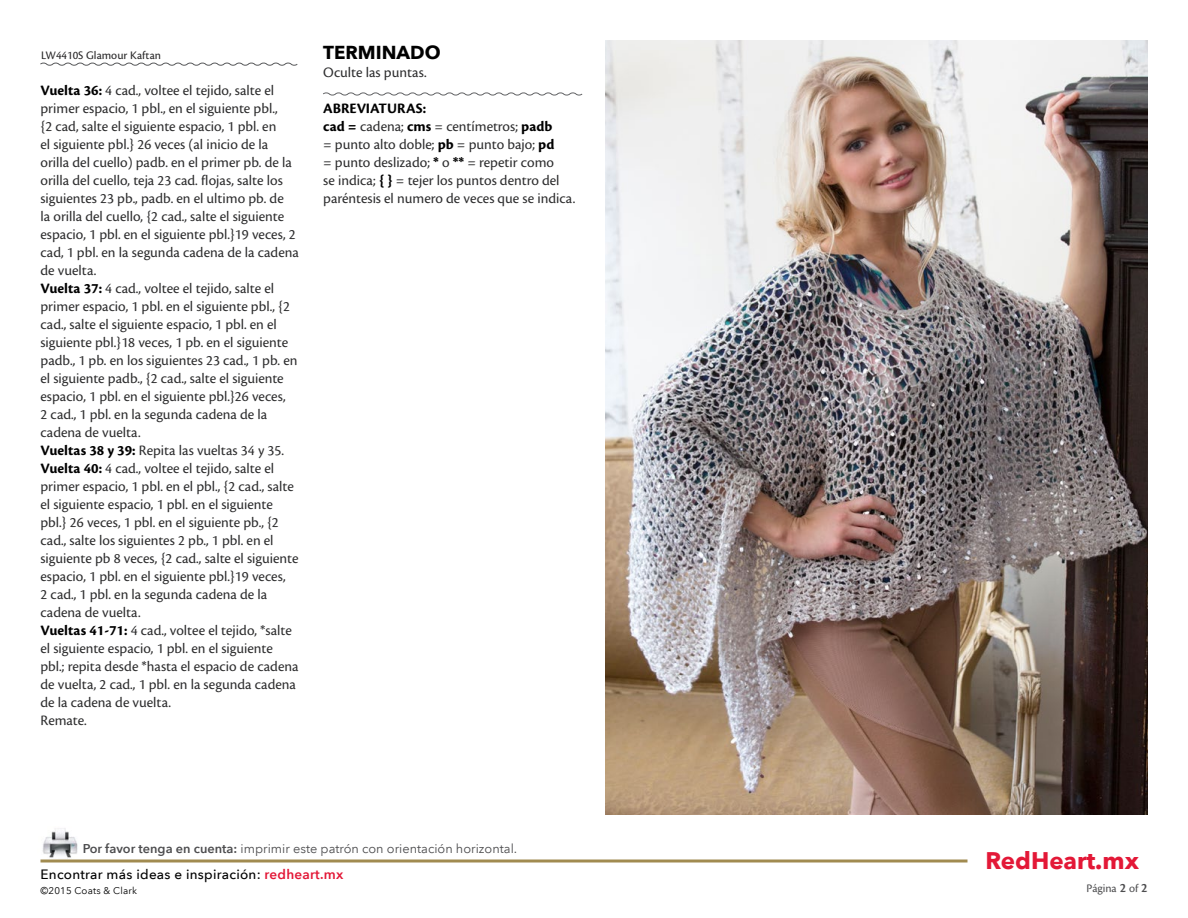
<style>
.page{position:relative;width:1188px;height:918px;background:#fff}
.page>*{position:absolute;margin:0;border:0;box-sizing:border-box;transform-origin:0 0}
.t1{font:700 24px "Avenir Next LT Pro";color:#e31837}
.t2{font:700 18.75px "Avenir Next LT Pro";color:#000}
.t3{font:15px/18px "Cronos Pro";color:#2e2e2f}
.t4{font:500 13.5px "Avenir Next LT Pro";letter-spacing:.02em;color:#000}
.t5{font:12.75px "Avenir Next LT Pro";color:#4d4d4f}
.t6{font:12px "Cronos Pro Capt";color:#292829}
.t7{font:12px "Cronos Pro";color:#4d4d4f}
.t8{font:9.75px "Avenir Next LT Pro";letter-spacing:.02em;color:#000}
.s1{font-weight:700;color:#000}
.s2{font-weight:600}
.s3{font-weight:600;color:#e31837}
.s4{font-family:"Cronos Pro Semibold Subh";font-size:13.5px}
</style>
<div class="page">
<hr style="left:40px;top:860px;width:928px;height:2px;background:#a18b50">
<img style="left:42px;top:828px;width:36px;height:30px">
<svg style="left:40px;top:62px;width:258px;height:4px"></svg>
<svg style="left:323px;top:92px;width:260px;height:4px"></svg>
<img style="left:606px;top:40px;width:542px;height:774px">
<p class="t6" style="left:41px;top:48px;width:122px">LW4410S Glamour Kaftan</p>
<p class="t3" style="left:40px;top:81px;width:260px"><span class="s1">Vuelta 36:</span> 4 cad., voltee el tejido, salte el primer espacio, 1 pbl., en el siguiente pbl.,<br>{2 cad, salte el siguiente espacio, 1 pbl. en<br>el siguiente pbl.} 26 veces (al inicio de la orilla del cuello) padb. en el primer pb. de la orilla del cuello, teja 23 cad. flojas, salte los siguientes 23 pb., padb. en el ultimo pb. de<br>la orilla del cuello, {2 cad., salte el siguiente espacio, 1 pbl. en el siguiente pbl.}19 veces, 2 cad, 1 pbl. en la segunda cadena de la cadena de vuelta.<br><span class="s1">Vuelta 37:</span> 4 cad., voltee el tejido, salte el primer espacio, 1 pbl. en el siguiente pbl., {2 cad., salte el siguiente espacio, 1 pbl. en el siguiente pbl.}18 veces, 1 pb. en el siguiente padb., 1 pb. en los siguientes 23 cad., 1 pb. en el siguiente padb., {2 cad., salte el siguiente espacio, 1 pbl. en el siguiente pbl.}26 veces,<br>2 cad., 1 pbl. en la segunda cadena de la cadena de vuelta.<br><span class="s1">Vueltas 38 y 39:</span> Repita las vueltas 34 y 35.<br><span class="s1">Vuelta 40:</span> 4 cad., voltee el tejido, salte el primer espacio, 1 pbl. en el pbl., {2 cad., salte el siguiente espacio, 1 pbl. en el siguiente pbl.} 26 veces, 1 pbl. en el siguiente pb., {2 cad., salte los siguientes 2 pb., 1 pbl. en el siguiente pb 8 veces, {2 cad., salte el siguiente espacio, 1 pbl. en el siguiente pbl.}19 veces,<br>2 cad., 1 pbl. en la segunda cadena de la cadena de vuelta.<br><span class="s1">Vueltas 41-71:</span> 4 cad., voltee el tejido, *salte el siguiente espacio, 1 pbl. en el siguiente pbl.; repita desde *hasta el espacio de cadena de vuelta, 2 cad., 1 pbl. en la segunda cadena de la cadena de vuelta.<br>Remate.</p>
<p class="t2" style="left:323px;top:40px;width:119px">TERMINADO</p>
<p class="t3" style="left:323px;top:63px;width:105px">Oculte las puntas.</p>
<p class="t3" style="left:323px;top:99px;width:254px"><span class="s1">ABREVIATURAS:<br>cad =</span> cadena; <span class="s1">cms</span> = centímetros; <span class="s1">padb<br></span>= punto alto doble; <span class="s1">pb</span> = punto bajo; <span class="s1">pd<br></span>= punto deslizado; <span class="s1">*</span> o <span class="s1">**</span> = repetir como<br>se indica; <span class="s1">{ }</span> = tejer los puntos dentro del paréntesis el numero de veces que se indica.</p>
<p class="t5" style="left:83px;top:841px;width:436px"><span class="s2">Por favor tenga en cuenta:</span> imprimir este patrón con orientación horizontal.</p>
<p class="t8" style="left:40px;top:885px;width:98px">©2015 Coats &amp; Clark</p>
<p class="t4" style="left:40px;top:866px;width:304px">Encontrar más ideas e inspiración: <span class="s3">redheart.mx</span></p>
<h1 class="t1" style="left:985px;top:846px;width:155px">RedHeart.mx</h1>
<p class="t7" style="left:1087px;top:881px;width:63px">Página <span class="s4">2</span> of <span class="s4">2</span></p>
</div>
